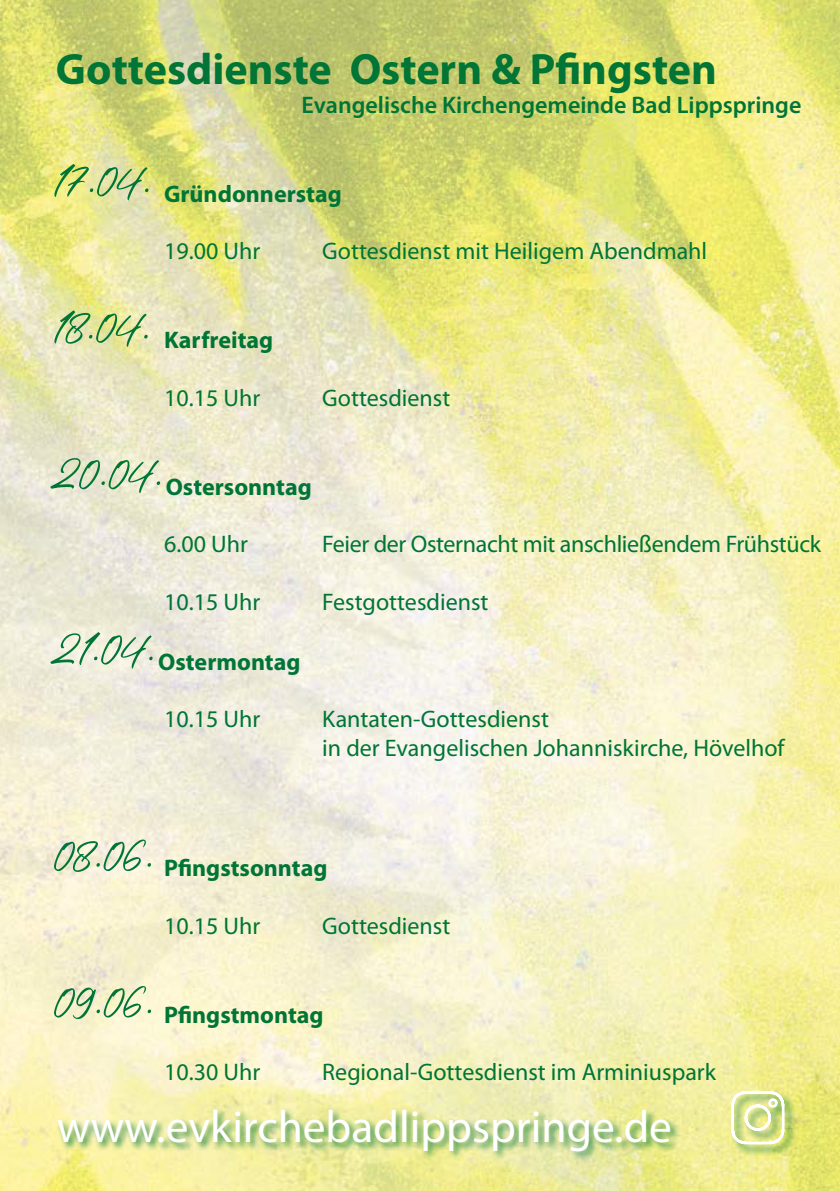
<style>
.page{position:relative;width:840px;height:1191px;background:#fff}
.page>*{position:absolute;margin:0;border:0;box-sizing:border-box;transform-origin:0 0}
.t1{font:45.4px "Myriad Pro";color:#fff}
.t2{font:700 44px "Myriad Pro";color:#007535}
.t3{font:24px/28.8px "Myriad Pro";color:#007535}
.t4{font:700 24px "Myriad Pro";color:#007535}
.t5{font:600 24px "Myriad Pro";color:#007535}
.s1{font-family:"Beauty Wind";font-weight:400;font-size:50px}
</style>
<div class="page">
<img style="left:0;top:0;width:839px;height:1191px">
<div style="left:730px;top:1091px;width:65px;height:64px;background:#007535;opacity:.75"></div>
<svg style="left:730px;top:1090px;width:54px;height:54px"></svg>
<div style="left:56px;top:1108px;width:623px;height:53px;background:#007535;opacity:.75"></div>
<h2 class="t2" style="left:56px;top:41px;width:662px">Gottesdienste Ostern &amp; Pfingsten</h2>
<p class="t5" style="left:301px;top:89px;width:501px">Evangelische Kirchengemeinde Bad Lippspringe</p>
<p class="t4" style="left:56px;top:178px;width:287px"><span class="s1">17.04.</span> Gründonnerstag</p>
<p class="t3" style="left:164px;top:236px;width:98px">19.00 Uhr</p>
<p class="t3" style="left:322px;top:236px;width:386px">Gottesdienst mit Heiligem Abendmahl</p>
<p class="t4" style="left:56px;top:324px;width:219px"><span class="s1">18.04.</span> Karfreitag</p>
<p class="t3" style="left:164px;top:383px;width:98px">10.15 Uhr</p>
<p class="t3" style="left:322px;top:383px;width:130px">Gottesdienst</p>
<p class="t4" style="left:56px;top:471px;width:257px"><span class="s1">20.04.</span>Ostersonntag</p>
<p class="t3" style="left:164px;top:529px;width:85px">6.00 Uhr</p>
<p class="t3" style="left:322px;top:529px;width:500px">Feier der Osternacht mit anschließendem Frühstück</p>
<p class="t3" style="left:164px;top:587px;width:98px">10.15 Uhr</p>
<p class="t3" style="left:322px;top:587px;width:168px">Festgottesdienst</p>
<p class="t4" style="left:56px;top:646px;width:246px"><span class="s1">21.04.</span>Ostermontag</p>
<p class="t3" style="left:164px;top:704px;width:97px">10.15 Uhr</p>
<p class="t3" style="left:322px;top:704px;width:463px">Kantaten-Gottesdienst<br>in der Evangelischen Johanniskirche, Hövelhof</p>
<p class="t4" style="left:56px;top:852px;width:273px"><span class="s1">08.06.</span> Pfingstsonntag</p>
<p class="t3" style="left:164px;top:911px;width:97px">10.15 Uhr</p>
<p class="t3" style="left:322px;top:911px;width:130px">Gottesdienst</p>
<p class="t4" style="left:56px;top:999px;width:269px"><span class="s1">09.06.</span> Pfingstmontag</p>
<p class="t3" style="left:164px;top:1057px;width:97px">10.30 Uhr</p>
<p class="t3" style="left:322px;top:1057px;width:395px">Regional-Gottesdienst im Arminiuspark</p>
<h1 class="t1" style="left:57px;top:1099px;width:616px">www.evkirchebadlippspringe.de</h1>
</div>
